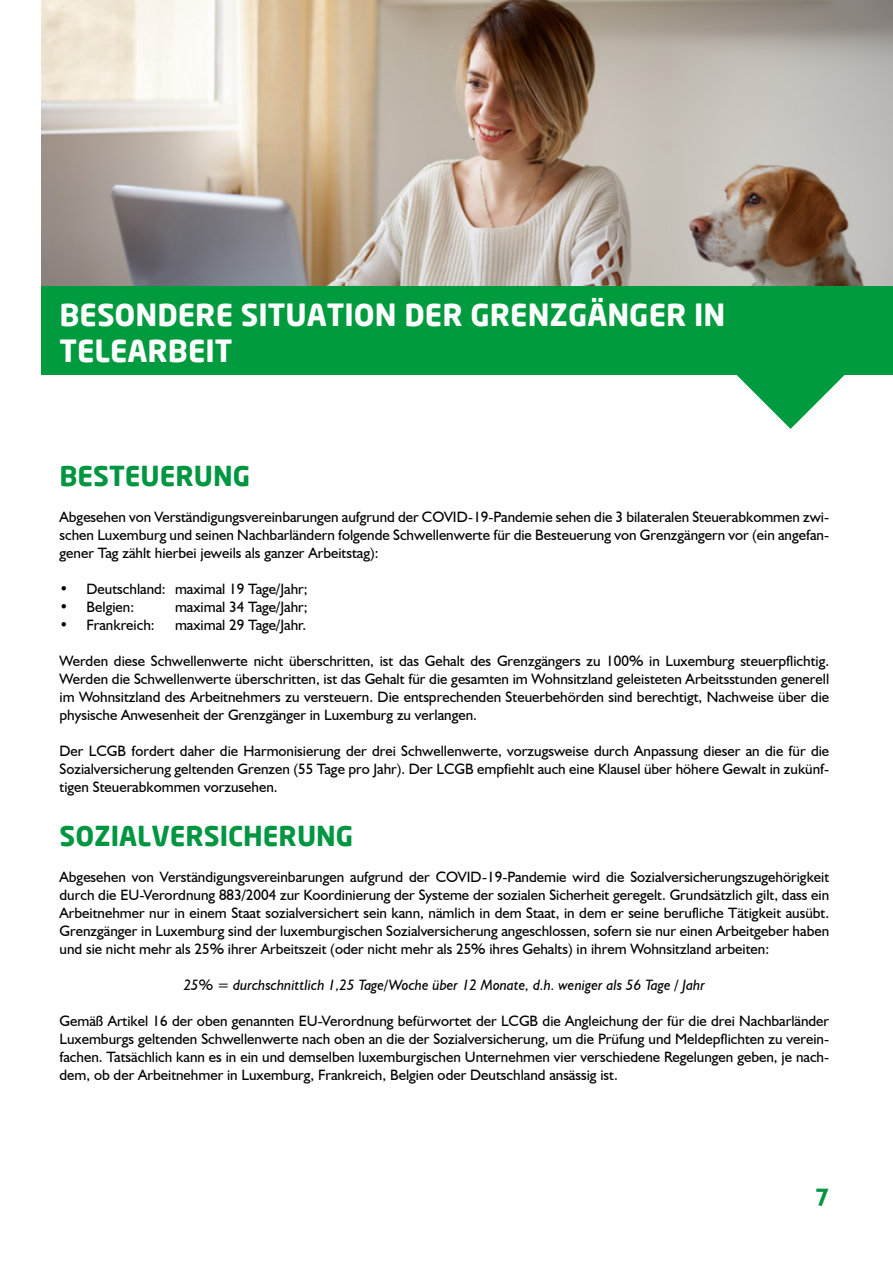
<style>
.page{position:relative;width:893px;height:1263px;background:#fff}
.page>*{position:absolute;margin:0;border:0;box-sizing:border-box;transform-origin:0 0}
.t1{font:700 30px/36px "Neo Sans";color:#fff}
.t2{font:700 27px "Neo Sans";color:#009641}
.t3{font:700 25.2px "Humanist 521 BT";color:#009641}
.t4{font:15px/18px "Humanist 521 BT";color:#000;text-align:justify}
.t5{font:italic 15px "Humanist 521 BT";color:#000}
</style>
<div class="page">
<img style="left:41px;top:0;width:852px;height:286px">
<svg style="left:736px;top:375px;width:109px;height:54px"></svg>
<div style="left:41px;top:286px;width:852px;height:89px;background:#009b3e"></div>
<h1 class="t1" style="left:60px;top:296px;width:667px">BESONDERE SITUATION DER GRENZGÄNGER IN<br>TELEARBEIT</h1>
<h2 class="t2" style="left:60px;top:458px;width:192px">BESTEUERUNG</h2>
<p class="t4" style="left:60px;top:507px;width:771px">Abgesehen von Verständigungsvereinbarungen aufgrund der COVID-19-Pandemie sehen die 3 bilateralen Steuerabkommen zwi&shy;schen Luxemburg und seinen Nachbarländern folgende Schwellenwerte für die Besteuerung von Grenzgängern vor (ein angefan&shy;gener Tag zählt hierbei jeweils als ganzer Arbeitstag):</p>
<p class="t4" style="left:60px;top:579px;width:250px">• Deutschland: maximal 19 Tage/Jahr;</p>
<p class="t4" style="left:60px;top:597px;width:76px">• Belgien:</p>
<p class="t4" style="left:175px;top:597px;width:134px">maximal 34 Tage/Jahr;</p>
<p class="t4" style="left:60px;top:615px;width:97px">• Frankreich:</p>
<p class="t4" style="left:175px;top:615px;width:133px">maximal 29 Tage/Jahr.</p>
<p class="t4" style="left:60px;top:651px;width:771px">Werden diese Schwellenwerte nicht überschritten, ist das Gehalt des Grenzgängers zu 100% in Luxemburg steuerpflichtig.<br>Werden die Schwellenwerte überschritten, ist das Gehalt für die gesamten im Wohnsitzland geleisteten Arbeitsstunden generell im Wohnsitzland des Arbeitnehmers zu versteuern. Die entsprechenden Steuerbehörden sind berechtigt, Nachweise über die physische Anwesenheit der Grenzgänger in Luxemburg zu verlangen.</p>
<p class="t4" style="left:60px;top:741px;width:771px">Der LCGB fordert daher die Harmonisierung der drei Schwellenwerte, vorzugsweise durch Anpassung dieser an die für die Sozialversicherung geltenden Grenzen (55 Tage pro Jahr). Der LCGB empfiehlt auch eine Klausel über höhere Gewalt in zukünf&shy;tigen Steuerabkommen vorzusehen.</p>
<h2 class="t2" style="left:60px;top:818px;width:295px">SOZIALVERSICHERUNG</h2>
<p class="t4" style="left:60px;top:867px;width:771px">Abgesehen von Verständigungsvereinbarungen aufgrund der COVID-19-Pandemie wird die Sozialversicherungszugehörigkeit durch die EU-Verordnung 883/2004 zur Koordinierung der Systeme der sozialen Sicherheit geregelt. Grundsätzlich gilt, dass ein Arbeitnehmer nur in einem Staat sozialversichert sein kann, nämlich in dem Staat, in dem er seine berufliche Tätigkeit ausübt.<br>Grenzgänger in Luxemburg sind der luxemburgischen Sozialversicherung angeschlossen, sofern sie nur einen Arbeitgeber haben und sie nicht mehr als 25% ihrer Arbeitszeit (oder nicht mehr als 25% ihres Gehalts) in ihrem Wohnsitzland arbeiten:</p>
<p class="t5" style="left:184px;top:975px;width:523px">25% = durchschnittlich 1,25 Tage/Woche über 12 Monate, d.h. weniger als 56 Tage / Jahr</p>
<p class="t4" style="left:60px;top:1011px;width:771px">Gemäß Artikel 16 der oben genannten EU-Verordnung befürwortet der LCGB die Angleichung der für die drei Nachbarländer Luxemburgs geltenden Schwellenwerte nach oben an die der Sozialversicherung, um die Prüfung und Meldepflichten zu verein&shy;fachen. Tatsächlich kann es in ein und demselben luxemburgischen Unternehmen vier verschiedene Regelungen geben, je nach&shy;dem, ob der Arbeitnehmer in Luxemburg, Frankreich, Belgien oder Deutschland ansässig ist.</p>
<h3 class="t3" style="left:815px;top:1182px;width:15px">7</h3>
</div>
